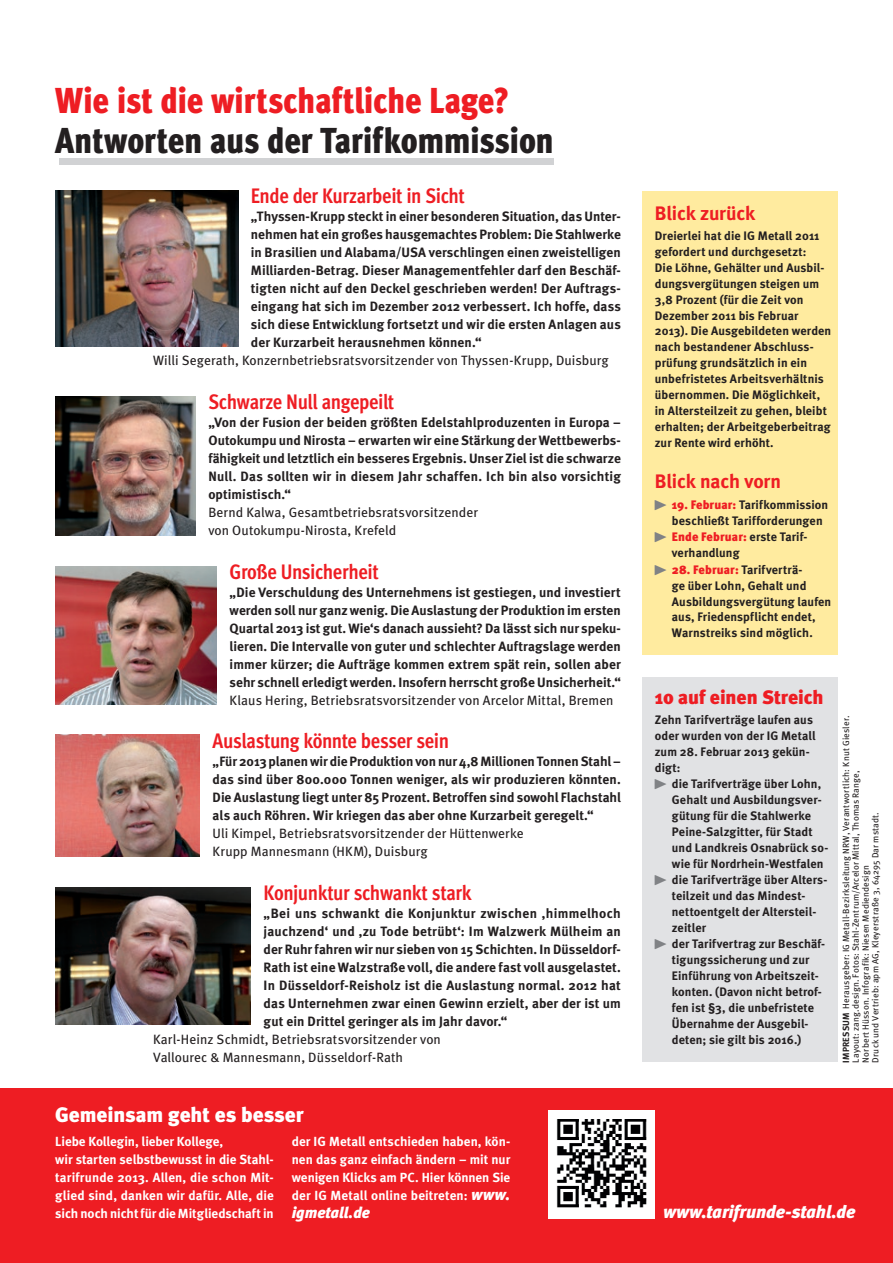
<style>
.page{position:relative;width:893px;height:1263px;background:#fff}
.page>*{position:absolute;margin:0;border:0;box-sizing:border-box;transform-origin:0 0}
.t1{font:900 36px "Meta Cond";letter-spacing:-.01em;color:#231f20}
.t2{font:900 36px "Meta Cond";letter-spacing:-.01em;color:#ee1d23}
.t3{font:700 21px "Meta Cond";letter-spacing:-.02em;color:#ee1d23}
.t4{font:900 21px "Meta";letter-spacing:-.005em;color:#fff}
.t5{font:700 19.5px "Meta";letter-spacing:-.01em;color:#ee1d23}
.t6{font:900 19.5px "Meta";letter-spacing:-.01em;color:#ee1d23}
.t7{font:italic 900 18px "Meta";letter-spacing:-.005em;color:#fff}
.t8{font:italic 900 15.75px "Meta";color:#fff}
.t9{font:700 13.5px/18px "Meta";letter-spacing:.005em;color:#231f20;text-align:justify}
.t10{font:13.5px/18px "Meta";letter-spacing:.005em;color:#231f20}
.t11{font:700 13.2px/18px "Meta";letter-spacing:.005em;color:#fff}
.t12{font:700 12.3px/15.9px "Meta";letter-spacing:.01em;color:#231f20}
.t13{font:9px/9.8px "Meta";letter-spacing:.025em;color:#231f20}
.s1{font-weight:900;font-style:italic;font-size:15.75px}
.s2{font-weight:900;color:#ee1d23}
.s3{font-weight:700}
</style>
<div class="page">
<div style="left:642px;top:191px;width:196px;height:464px;background:#ffeb9f"></div>
<div style="left:642px;top:677px;width:196px;height:385px;background:#e1e2e4"></div>
<div style="left:0;top:1089px;width:893px;height:174px;background:#ee1d23"></div>
<div style="left:549px;top:1110px;width:106px;height:108px;background:#fff"></div>
<div style="left:60px;top:158px;width:494px;height:6px;background:#d1d2d4"></div>
<img style="left:55px;top:190px;width:183px;height:157px">
<img style="left:55px;top:396px;width:141px;height:140px">
<img style="left:55px;top:566px;width:162px;height:139px">
<img style="left:55px;top:735px;width:145px;height:121px">
<img style="left:55px;top:888px;width:196px;height:136px">
<img style="left:556px;top:1119px;width:91px;height:89px">
<h1 class="t2" style="left:55px;top:79px;width:456px">Wie ist die wirtschaftliche Lage?</h1>
<h1 class="t1" style="left:55px;top:119px;width:500px">Antworten aus der Tarifkommission</h1>
<h2 class="t3" style="left:251px;top:184px;width:216px">Ende der Kurzarbeit in Sicht</h2>
<p class="t9" style="left:251px;top:207px;width:371px">„Thyssen-Krupp steckt in einer besonderen Situation, das Unter&shy;nehmen hat ein großes hausgemachtes Problem: Die Stahlwerke in Brasilien und Alabama/USA verschlingen einen zweistelligen Milliarden-Betrag. Dieser Managementfehler darf den Beschäf&shy;tigten nicht auf den Deckel geschrieben werden! Der Auftrags&shy;eingang hat sich im Dezember 2012 verbessert. Ich hoffe, dass sich diese Entwicklung fortsetzt und wir die ersten Anlagen aus der Kurzarbeit herausnehmen können.“</p>
<p class="t10" style="left:153px;top:351px;width:457px">Willi Segerath, Konzernbetriebsratsvorsitzender von Thyssen-Krupp, Duisburg</p>
<h2 class="t3" style="left:208px;top:389px;width:187px">Schwarze Null angepeilt</h2>
<p class="t9" style="left:208px;top:413px;width:414px">„Von der Fusion der beiden größten Edelstahlproduzenten in Europa – Outokumpu und Nirosta – erwarten wir eine Stärkung der Wettbewerbs&shy;fähigkeit und letztlich ein besseres Ergebnis. Unser Ziel ist die schwarze Null. Das sollten wir in diesem Jahr schaffen. Ich bin also vorsichtig optimistisch.“</p>
<p class="t10" style="left:208px;top:503px;width:271px">Bernd Kalwa, Gesamtbetriebsratsvorsitzender von Outokumpu-Nirosta, Krefeld</p>
<h2 class="t3" style="left:230px;top:559px;width:151px">Große Unsicherheit</h2>
<p class="t9" style="left:230px;top:582px;width:393px">„Die Verschuldung des Unternehmens ist gestiegen, und investiert werden soll nur ganz wenig. Die Auslastung der Produktion im ersten Quartal 2013 ist gut. Wie‘s danach aussieht? Da lässt sich nur speku&shy;lieren. Die Intervalle von guter und schlechter Auftragslage werden immer kürzer; die Aufträge kommen extrem spät rein, sollen aber sehr schnell erledigt werden. Insofern herrscht große Unsicherheit.“</p>
<p class="t10" style="left:230px;top:690px;width:385px">Klaus Hering, Betriebsratsvorsitzender von Arcelor Mittal, Bremen</p>
<h2 class="t3" style="left:213px;top:728px;width:238px">Auslastung könnte besser sein</h2>
<p class="t9" style="left:213px;top:752px;width:410px">„Für 2013 planen wir die Produktion von nur 4,8 Millionen Tonnen Stahl – das sind über 800.000 Tonnen weniger, als wir produzieren könnten.<br>Die Auslastung liegt unter 85 Prozent. Betroffen sind sowohl Flachstahl als auch Röhren. Wir kriegen das aber ohne Kurzarbeit geregelt.“</p>
<p class="t10" style="left:213px;top:824px;width:313px">Uli Kimpel, Betriebsratsvorsitzender der Hüttenwerke<br>Krupp Mannesmann (HKM), Duisburg</p>
<h2 class="t3" style="left:264px;top:880px;width:210px">Konjunktur schwankt stark</h2>
<p class="t9" style="left:264px;top:903px;width:359px">„Bei uns schwankt die Konjunktur zwischen ‚himmelhoch jauchzend‘ und ‚zu Tode betrübt‘: Im Walzwerk Mülheim an der Ruhr fahren wir nur sieben von 15 Schichten. In Düsseldorf-Rath ist eine Walzstraße voll, die andere fast voll ausgelastet.<br>In Düsseldorf-Reisholz ist die Auslastung normal. 2012 hat das Unternehmen zwar einen Gewinn erzielt, aber der ist um gut ein Drittel geringer als im Jahr davor.“</p>
<p class="t10" style="left:153px;top:1029px;width:289px">Karl-Heinz Schmidt, Betriebsratsvorsitzender von<br>Vallourec &amp; Mannesmann, Düsseldorf-Rath</p>
<h2 class="t4" style="left:55px;top:1102px;width:250px">Gemeinsam geht es besser</h2>
<p class="t11" style="left:55px;top:1132px;width:220px">Liebe Kollegin, lieber Kollege,<br>wir starten selbstbewusst in die Stahl&shy;tarifrunde 2013. Allen, die schon Mit&shy;glied sind, danken wir dafür. Alle, die sich noch nicht für die Mitgliedschaft in</p>
<p class="t11" style="left:292px;top:1132px;width:220px;text-align:justify">der IG Metall entschieden haben, kön&shy;nen das ganz einfach ändern – mit nur wenigen Klicks am PC. Hier können Sie der IG Metall online beitreten: <span class="s1">www.</span></p>
<p class="t8" style="left:292px;top:1203px;width:80px">igmetall.de</p>
<h3 class="t5" style="left:655px;top:201px;width:102px">Blick zurück</h3>
<p class="t12" style="left:655px;top:227px;width:178px">Dreierlei hat die IG Metall 2011 gefordert und durchgesetzt:<br>Die Löhne, Gehälter und Ausbil&shy;dungsvergütungen steigen um<br>3,8 Prozent (für die Zeit von<br>Dezember 2011 bis Februar<br>2013). Die Ausgebildeten werden nach bestandener Abschluss&shy;prüfung grundsätzlich in ein unbefristetes Arbeitsverhältnis übernommen. Die Möglichkeit, in Altersteilzeit zu gehen, bleibt erhalten; der Arbeitgeberbeitrag zur Rente wird erhöht.</p>
<h3 class="t5" style="left:655px;top:469px;width:128px">Blick nach vorn</h3>
<p class="t12" style="left:672px;top:496px;width:158px"><span class="s2">19. Februar:</span> Tarifkommission beschließt Tarifforderungen<br><span class="s2">Ende Februar:</span> erste Tarif&shy;verhandlung</p>
<p class="t12" style="left:672px;top:561px;width:161px"><span class="s2">28. Februar:</span> Tarifverträ-<br>ge über Lohn, Gehalt und<br>Ausbildungsvergütung laufen aus, Friedenspflicht endet,<br>Warnstreiks sind möglich.</p>
<h3 class="t6" style="left:655px;top:686px;width:170px">10 auf einen Streich</h3>
<p class="t12" style="left:655px;top:711px;width:162px">Zehn Tarifverträge laufen aus oder wurden von der IG Metall zum 28. Februar 2013 gekün&shy;digt:</p>
<p class="t12" style="left:672px;top:775px;width:158px">die Tarifverträge über Lohn,<br>Gehalt und Ausbildungsver&shy;gütung für die Stahlwerke<br>Peine-Salzgitter, für Stadt und Landkreis Osnabrück so&shy;wie für Nordrhein-Westfalen die Tarifverträge über Alters&shy;teilzeit und das Mindest&shy;nettoentgelt der Altersteil&shy;zeitler<br>der Tarifvertrag zur Beschäf&shy;tigungssicherung und zur<br>Einführung von Arbeitszeit&shy;konten. (Davon nicht betrof&shy;fen ist §3, die unbefristete<br>Übernahme der Ausgebil&shy;deten; sie gilt bis 2016.)</p>
<p class="t13" style="left:841px;top:1063px;width:348px;rotate:-90deg"><span class="s3">IMPRESSUM</span> Herausgeber: IG Metall-Bezirksleitung NRW, Verantwortlich: Knut Giesler.<br>Layout: zang.design. Fotos: Stahl-Zentrum/Arcelor Mittal, Thomas Range,<br>Norbert Hüsson. Infografik: Niesen Mediendesign<br>Druck und Vertrieb: apm AG, Kleyerstraße 3, 64295 Dar mstadt.</p>
<h3 class="t7" style="left:663px;top:1201px;width:194px">www.tarifrunde-stahl.de</h3>
</div>
